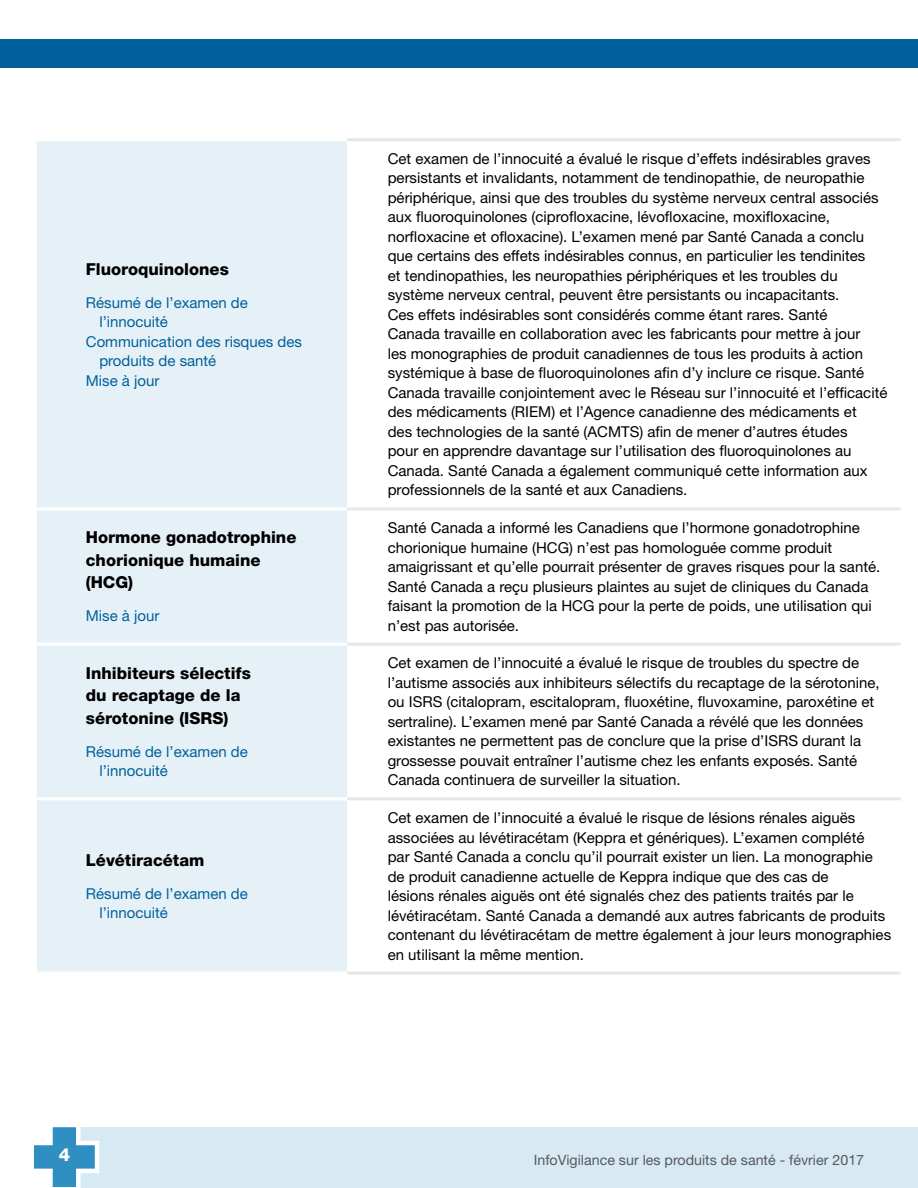
<style>
.page{position:relative;width:918px;height:1188px;background:#fff}
.page>*{position:absolute;margin:0;border:0;box-sizing:border-box;transform-origin:0 0}
.t1{font:800 18px "Helvetica Neue LT Std";color:#fff}
.Recap_-_Product{font:800 16.5px/22.5px "Helvetica Neue LT Std";color:#000}
.Text_-_Body{font:15px/19.5px "Helvetica Neue LT Std";color:#000}
.Recap_-_Com_Type{font:15px/19.5px "Helvetica Neue LT Std";color:#00609c}
.t2{font:14.25px "Helvetica Neue LT Std";color:#58595b}
</style>
<div class="page">
<div style="left:64px;top:1127px;width:854px;height:61px;background:#d7eaf3"></div>
<svg style="left:33px;top:1127px;width:67px;height:61px"></svg>
<div style="left:0;top:39px;width:918px;height:29px;background:#00609c"></div>
<div style="left:37px;top:141px;width:310px;height:831px;background:#e6f1f7"></div>
<hr style="left:347px;top:138px;width:554px;height:3px;background:#e6e7e8">
<hr style="left:37px;top:507px;width:310px;height:3px;background:#fff">
<hr style="left:37px;top:643px;width:310px;height:3px;background:#fff">
<hr style="left:37px;top:797px;width:310px;height:3px;background:#fff">
<hr style="left:347px;top:507px;width:554px;height:3px;background:#e6e7e8">
<hr style="left:347px;top:643px;width:554px;height:3px;background:#e6e7e8">
<hr style="left:347px;top:797px;width:554px;height:3px;background:#e6e7e8">
<hr style="left:347px;top:972px;width:554px;height:3px;background:#e6e7e8">
<p class="Recap_-_Product" style="left:86px;top:258px;width:145px">Fluoroquinolones</p>
<p class="Recap_-_Com_Type" style="left:99px;top:292px;width:150px;text-indent:-13px">Résumé de l’examen de l’innocuité</p>
<p class="Recap_-_Com_Type" style="left:99px;top:331px;width:204px;text-indent:-13px">Communication des risques des produits de santé</p>
<p class="Recap_-_Com_Type" style="left:86px;top:370px;width:75px">Mise à jour</p>
<p class="Recap_-_Product" style="left:86px;top:526px;width:212px">Hormone gonadotrophine chorionique humaine (HCG)</p>
<p class="Recap_-_Com_Type" style="left:86px;top:606px;width:75px">Mise à jour</p>
<p class="Recap_-_Product" style="left:86px;top:661px;width:167px">Inhibiteurs sélectifs du recaptage de la sérotonine (ISRS)</p>
<p class="Recap_-_Com_Type" style="left:99px;top:741px;width:150px;text-indent:-13px">Résumé de l’examen de l’innocuité</p>
<p class="Recap_-_Product" style="left:86px;top:848px;width:120px">Lévétiracétam</p>
<p class="Recap_-_Com_Type" style="left:99px;top:883px;width:150px;text-indent:-13px">Résumé de l’examen de l’innocuité</p>
<p class="Text_-_Body" style="left:388px;top:149px;width:501px">Cet examen de l’innocuité a évalué le risque d’effets indésirables graves persistants et invalidants, notamment de tendinopathie, de neuropathie périphérique, ainsi que des troubles du système nerveux central associés aux fluoroquinolones (ciprofloxacine, lévofloxacine, moxifloxacine, norfloxacine et ofloxacine). L’examen mené par Santé Canada a conclu que certains des effets indésirables connus, en particulier les tendinites<br>et tendinopathies, les neuropathies périphériques et les troubles du système nerveux central, peuvent être persistants ou incapacitants.<br>Ces effets indésirables sont considérés comme étant rares. Santé<br>Canada travaille en collaboration avec les fabricants pour mettre à jour<br>les monographies de produit canadiennes de tous les produits à action systémique à base de fluoroquinolones afin d’y inclure ce risque. Santé Canada travaille conjointement avec le Réseau sur l’innocuité et l’efficacité des médicaments (RIEM) et l’Agence canadienne des médicaments et<br>des technologies de la santé (ACMTS) afin de mener d’autres études<br>pour en apprendre davantage sur l’utilisation des fluoroquinolones au Canada. Santé Canada a également communiqué cette information aux professionnels de la santé et aux Canadiens.</p>
<p class="Text_-_Body" style="left:388px;top:518px;width:494px">Santé Canada a informé les Canadiens que l’hormone gonadotrophine chorionique humaine (HCG) n’est pas homologuée comme produit amaigrissant et qu’elle pourrait présenter de graves risques pour la santé.<br>Santé Canada a reçu plusieurs plaintes au sujet de cliniques du Canada faisant la promotion de la HCG pour la perte de poids, une utilisation qui n’est pas autorisée.</p>
<p class="Text_-_Body" style="left:388px;top:653px;width:494px">Cet examen de l’innocuité a évalué le risque de troubles du spectre de l’autisme associés aux inhibiteurs sélectifs du recaptage de la sérotonine, ou ISRS (citalopram, escitalopram, fluoxétine, fluvoxamine, paroxétine et sertraline). L’examen mené par Santé Canada a révélé que les données existantes ne permettent pas de conclure que la prise d’ISRS durant la grossesse pouvait entraîner l’autisme chez les enfants exposés. Santé Canada continuera de surveiller la situation.</p>
<p class="Text_-_Body" style="left:388px;top:808px;width:505px">Cet examen de l’innocuité a évalué le risque de lésions rénales aiguës associées au lévétiracétam (Keppra et génériques). L’examen complété<br>par Santé Canada a conclu qu’il pourrait exister un lien. La monographie de produit canadienne actuelle de Keppra indique que des cas de<br>lésions rénales aiguës ont été signalés chez des patients traités par le lévétiracétam. Santé Canada a demandé aux autres fabricants de produits contenant du lévétiracétam de mettre également à jour leurs monographies en utilisant la même mention.</p>
<p class="t1" style="left:59px;top:1144px;width:13px">4</p>
<p class="t2" style="left:534px;top:1152px;width:332px">InfoVigilance sur les produits de santé - février 2017</p>
</div>
